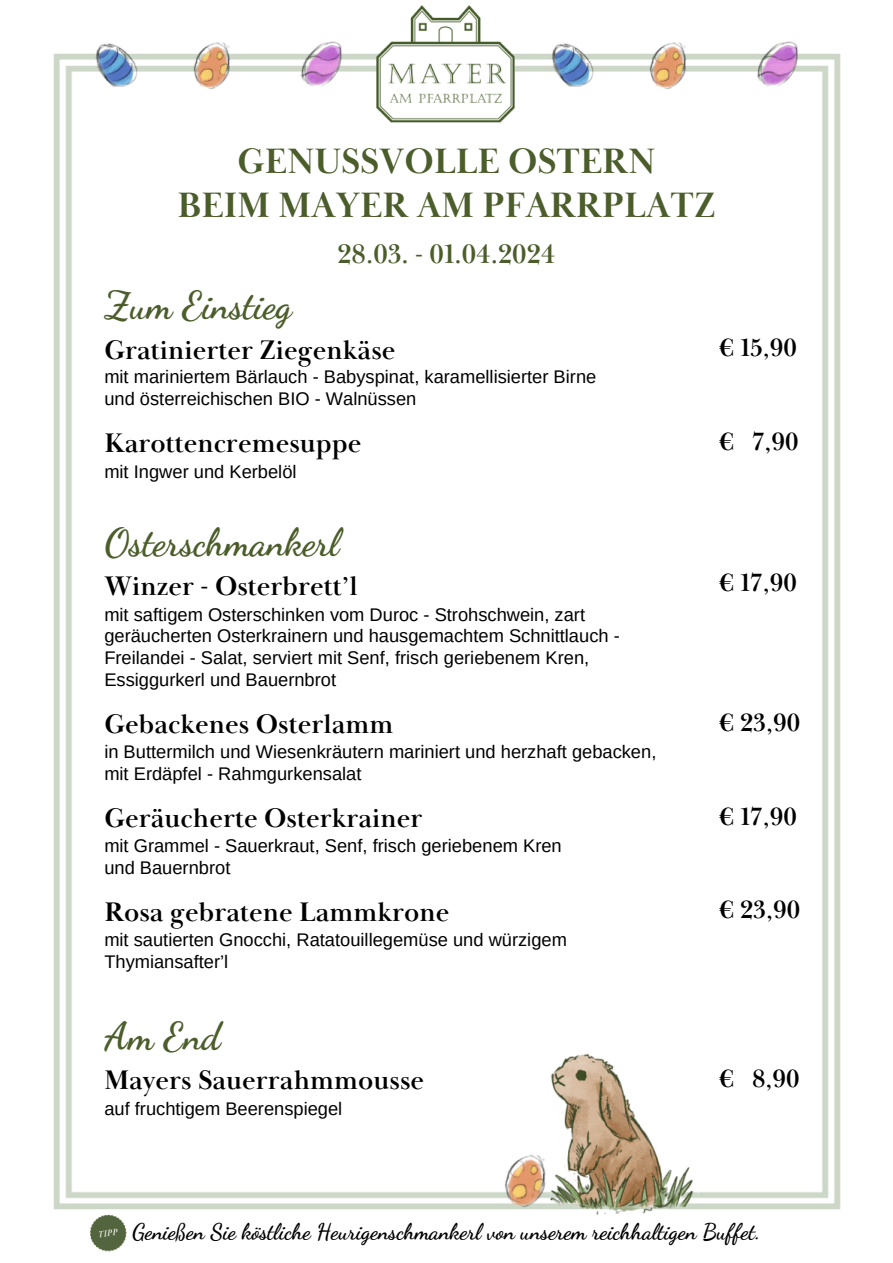
<style>
.page{position:relative;width:893px;height:1263px;background:#fff}
.page>*{position:absolute;margin:0;border:0;box-sizing:border-box;transform-origin:0 0}
.t1{font:700 38.1px "Dancing Script";color:#4b5d2a}
.t2{font:700 36.3px/43.5px "Baskerville Display PT";color:#4b5d2a;text-align:center}
.t3{font:700 27.6px "Baskerville Display PT";color:#000}
.t4{font:700 27.5px "Baskerville Display PT";color:#4b5d2a}
.t5{font:700 25.6px "Baskerville Display PT";color:#000}
.t6{font:700 22.2px "Dancing Script";color:#000}
.t7{font:18.3px/21.8px "Arimo";color:#000}
</style>
<div class="page">
<img style="left:53px;top:5px;width:788px;height:1210px">
<div style="left:89px;top:142px;width:714px;height:876px;background:#fff"></div>
<div style="left:108px;top:1041px;width:400px;height:125px;background:#fff"></div>
<div style="left:686px;top:1119px;width:98px;height:47px;background:#fff"></div>
<img style="left:89px;top:1212px;width:39px;height:40px">
<h3 class="t2" style="left:178px;top:141px;width:539px">GENUSSVOLLE OSTERN<br>BEIM MAYER AM PFARRPLATZ</h3>
<p class="t4" style="left:337px;top:237px;width:219px">28.03. - 01.04.2024</p>
<p class="t1" style="left:104px;top:283px;width:189px">Zum Einstieg</p>
<h3 class="t3" style="left:104px;top:333px;width:293px">Gratinierter Ziegenkäse</h3>
<p class="t7" style="left:104px;top:366px;width:493px">mit mariniertem Bärlauch - Babyspinat, karamellisierter Birne</p>
<h3 class="t7" style="left:104px;top:388px;width:313px">und österreichischen BIO - Walnüssen</h3>
<h3 class="t3" style="left:104px;top:426px;width:258px">Karottencremesuppe</h3>
<h2 class="t7" style="left:104px;top:460px;width:194px">mit Ingwer und Kerbelöl</h2>
<h3 class="t5" style="left:718px;top:332px;width:80px">€ 15,90</h3>
<h3 class="t5" style="left:718px;top:425px;width:81px">€ 7,90</h3>
<h3 class="t1" style="left:104px;top:520px;width:236px">Osterschmankerl</h3>
<h3 class="t3" style="left:104px;top:569px;width:255px">Winzer - Osterbrett’l</h3>
<h2 class="t7" style="left:104px;top:603px;width:517px">mit saftigem Osterschinken vom Duroc - Strohschwein, zart geräucherten Osterkrainern und hausgemachtem Schnittlauch - Freilandei - Salat, serviert mit Senf, frisch geriebenem Kren, Essiggurkerl und Bauernbrot</h2>
<p class="t3" style="left:104px;top:707px;width:290px">Gebackenes Osterlamm</p>
<h3 class="t7" style="left:104px;top:740px;width:553px">in Buttermilch und Wiesenkräutern mariniert und herzhaft gebacken,</h3>
<p class="t7" style="left:104px;top:762px;width:259px">mit Erdäpfel - Rahmgurkensalat</p>
<p class="t3" style="left:104px;top:801px;width:319px">Geräucherte Osterkrainer</p>
<h3 class="t7" style="left:104px;top:834px;width:459px">mit Grammel - Sauerkraut, Senf, frisch geriebenem Kren</h3>
<p class="t7" style="left:104px;top:856px;width:128px">und Bauernbrot</p>
<p class="t3" style="left:104px;top:895px;width:347px">Rosa gebratene Lammkrone</p>
<h3 class="t7" style="left:104px;top:928px;width:464px">mit sautierten Gnocchi, Ratatouillegemüse und würzigem<br>Thymiansafter’l</h3>
<p class="t1" style="left:104px;top:1013px;width:118px">Am End</p>
<h3 class="t3" style="left:104px;top:1063px;width:321px">Mayers Sauerrahmmousse</h3>
<h3 class="t7" style="left:104px;top:1097px;width:239px">auf fruchtigem Beerenspiegel</h3>
<h2 class="t5" style="left:718px;top:566px;width:80px">€ 17,90</h2>
<h3 class="t5" style="left:718px;top:706px;width:83px">€ 23,90</h3>
<p class="t5" style="left:718px;top:800px;width:80px">€ 17,90</p>
<h3 class="t5" style="left:718px;top:894px;width:83px">€ 23,90</h3>
<p class="t5" style="left:718px;top:1062px;width:82px">€ 8,90</p>
<h4 class="t6" style="left:132px;top:1218px;width:629px">Genießen Sie köstliche Heurigenschmankerl von unserem reichhaltigen Buffet.</h4>
</div>
